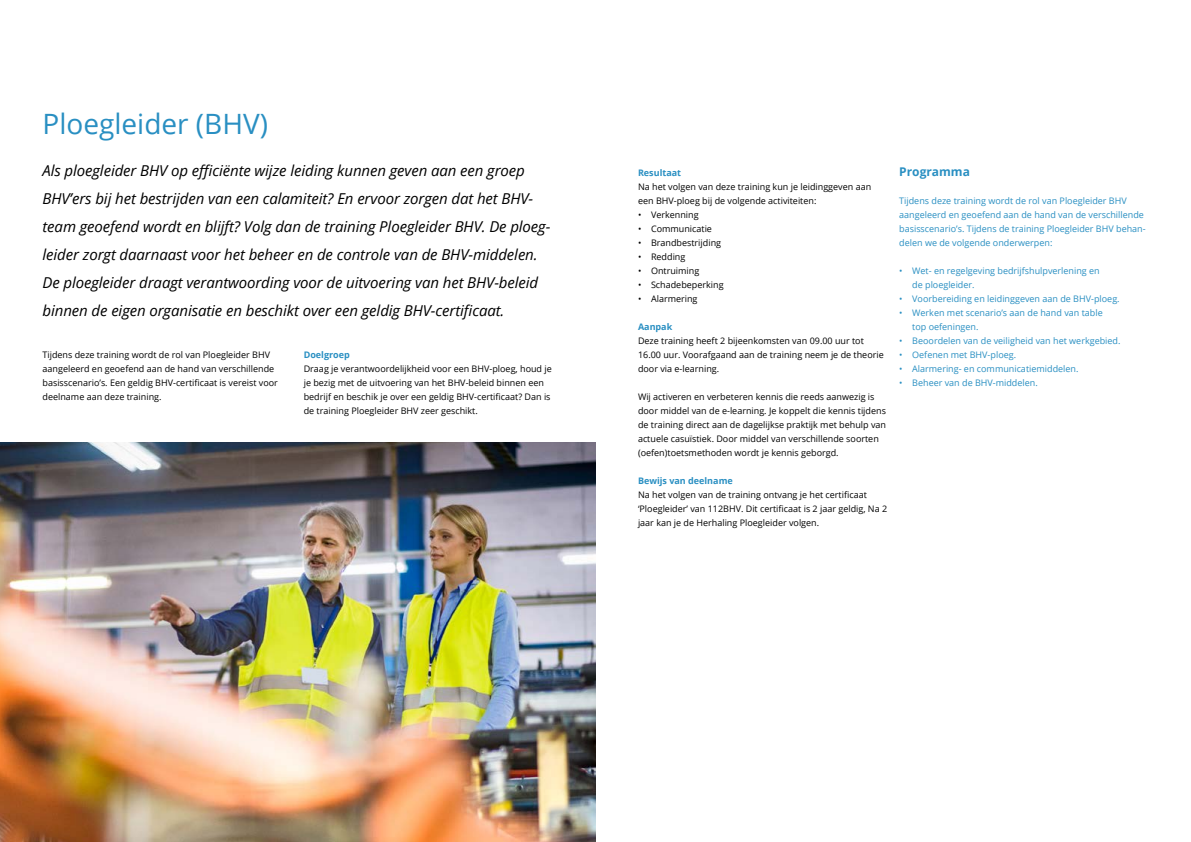
<style>
.page{position:relative;width:1191px;height:842px;background:#fff}
.page>*{position:absolute;margin:0;border:0;box-sizing:border-box;transform-origin:0 0}
.t1{font:28px "Open Sans";color:#298fc2}
.t2{font:italic 15px/28px "Open Sans";letter-spacing:-.005em;color:#000}
.t3{font:700 12px "Open Sans";color:#298fc2}
.t4{font:9px/14px "Open Sans";color:#000}
.t5{font:9px/14px "Open Sans";color:#298fc2}
.t6{font:700 9px "Open Sans";color:#298fc2}
</style>
<div class="page">
<img style="left:0;top:442px;width:595px;height:400px">
<h1 class="t1" style="left:43px;top:105px;width:227px">Ploegleider (BHV)</h1>
<p class="t2" style="left:43px;top:156px;width:509px">Als ploegleider BHV op efficiënte wijze leiding kunnen geven aan een groep BHV’ers bij het bestrijden van een calamiteit? En ervoor zorgen dat het BHV&shy;team geoefend wordt en blijft? Volg dan de training Ploegleider BHV. De ploeg&shy;leider zorgt daarnaast voor het beheer en de controle van de BHV-middelen.<br>De ploegleider draagt verantwoording voor de uitvoering van het BHV-beleid binnen de eigen organisatie en beschikt over een geldig BHV-certificaat.</p>
<p class="t4" style="left:43px;top:348px;width:237px">Tijdens deze training wordt de rol van Ploegleider BHV aangeleerd en geoefend aan de hand van verschillende basisscenario’s. Een geldig BHV-certificaat is vereist voor deelname aan deze training.</p>
<p class="t6" style="left:304px;top:348px;width:48px">Doelgroep</p>
<p class="t4" style="left:304px;top:362px;width:250px">Draag je verantwoordelijkheid voor een BHV-ploeg, houd je je bezig met de uitvoering van het BHV-beleid binnen een bedrijf en beschik je over een geldig BHV-certificaat? Dan is de training Ploegleider BHV zeer geschikt.</p>
<p class="t6" style="left:638px;top:166px;width:45px">Resultaat</p>
<p class="t4" style="left:638px;top:180px;width:235px">Na het volgen van deze training kun je leidinggeven aan een BHV-ploeg bij de volgende activiteiten:</p>
<p class="t4" style="left:638px;top:208px;width:62px">• Verkenning</p>
<p class="t4" style="left:638px;top:222px;width:75px">• Communicatie</p>
<p class="t4" style="left:638px;top:236px;width:85px">• Brandbestrijding</p>
<p class="t4" style="left:638px;top:250px;width:49px">• Redding</p>
<p class="t4" style="left:638px;top:264px;width:63px">• Ontruiming</p>
<p class="t4" style="left:638px;top:278px;width:87px">• Schadebeperking</p>
<p class="t4" style="left:638px;top:292px;width:61px">• Alarmering</p>
<p class="t6" style="left:638px;top:320px;width:36px">Aanpak</p>
<p class="t4" style="left:638px;top:334px;width:247px">Deze training heeft 2 bijeenkomsten van 09.00 uur tot<br>16.00 uur. Voorafgaand aan de training neem je de theorie door via e-learning.</p>
<p class="t4" style="left:638px;top:390px;width:249px">Wij activeren en verbeteren kennis die reeds aanwezig is door middel van de e-learning. Je koppelt die kennis tijdens de training direct aan de dagelijkse praktijk met behulp van actuele casuïstiek. Door middel van verschillende soorten (oefen)toetsmethoden wordt je kennis geborgd.</p>
<p class="t6" style="left:638px;top:474px;width:96px">Bewijs van deelname</p>
<p class="t4" style="left:638px;top:488px;width:251px">Na het volgen van de training ontvang je het certificaat ‘Ploegleider’ van 112BHV. Dit certificaat is 2 jaar geldig, Na 2 jaar kan je de Herhaling Ploegleider volgen.</p>
<h3 class="t3" style="left:899px;top:163px;width:72px">Programma</h3>
<p class="t5" style="left:899px;top:194px;width:248px">Tijdens deze training wordt de rol van Ploegleider BHV aangeleerd en geoefend aan de hand van de verschillende basisscenario’s. Tijdens de training Ploegleider BHV behan&shy;delen we de volgende onderwerpen:</p>
<p class="t5" style="left:912px;top:264px;width:189px;text-indent:-13px">• Wet- en regelgeving bedrijfshulpverlening en de ploegleider.</p>
<p class="t5" style="left:899px;top:292px;width:222px">• Voorbereiding en leidinggeven aan de BHV-ploeg.</p>
<p class="t5" style="left:912px;top:306px;width:192px;text-indent:-13px">• Werken met scenario’s aan de hand van table top oefeningen.</p>
<p class="t5" style="left:899px;top:334px;width:223px">• Beoordelen van de veiligheid van het werkgebied.</p>
<p class="t5" style="left:899px;top:348px;width:118px">• Oefenen met BHV-ploeg.</p>
<p class="t5" style="left:899px;top:362px;width:181px">• Alarmering- en communicatiemiddelen.</p>
<p class="t5" style="left:899px;top:376px;width:140px">• Beheer van de BHV-middelen.</p>
</div>
